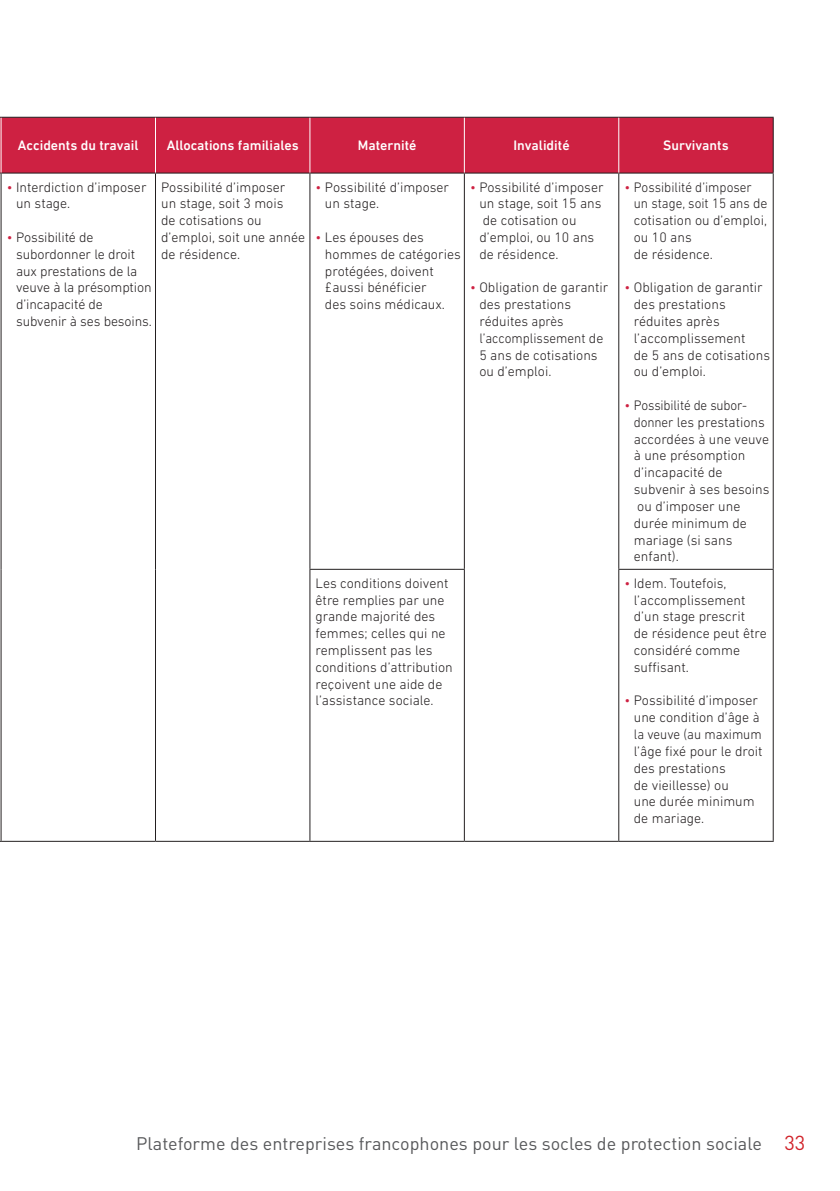
<style>
.page{position:relative;width:840px;height:1191px;background:#fff}
.page>*{position:absolute;margin:0;border:0;box-sizing:border-box;transform-origin:0 0}
.t1{font:18px "DIN";color:#57585a}
.t2{font:300 14px/16.8px "DIN Next LT Pro";color:#231f20}
.t3{font:300 14px/16.8px "DIN Next LT Pro";color:#231f20;scale:.95 1}
.t4{font:500 14px "DIN Next LT Pro";color:#fff}
.s1{color:#ce2142}
.s2{font-size:20px;color:#d1232a}
</style>
<div class="page">
<div style="left:0;top:118px;width:772px;height:55px;background:#ce2142"></div>
<hr style="left:1px;top:174px;width:1px;height:395px;background:#231f20">
<hr style="left:155px;top:174px;width:1px;height:395px;background:#231f20">
<hr style="left:309px;top:174px;width:1px;height:395px;background:#231f20">
<hr style="left:463px;top:174px;width:1px;height:395px;background:#231f20">
<hr style="left:618px;top:174px;width:1px;height:395px;background:#231f20">
<hr style="left:772px;top:174px;width:1px;height:395px;background:#231f20">
<hr style="left:1px;top:569px;width:1px;height:272px;background:#231f20">
<hr style="left:155px;top:569px;width:1px;height:272px;background:#231f20">
<hr style="left:309px;top:569px;width:155px;height:1px;background:#231f20">
<hr style="left:309px;top:570px;width:1px;height:271px;background:#231f20">
<hr style="left:463px;top:570px;width:1px;height:271px;background:#231f20">
<hr style="left:618px;top:569px;width:155px;height:1px;background:#231f20">
<hr style="left:618px;top:570px;width:1px;height:271px;background:#231f20">
<hr style="left:772px;top:570px;width:1px;height:271px;background:#231f20">
<hr style="left:1px;top:841px;width:154px;height:1px;background:#231f20">
<hr style="left:155px;top:841px;width:155px;height:1px;background:#231f20">
<hr style="left:310px;top:841px;width:154px;height:1px;background:#231f20">
<hr style="left:464px;top:841px;width:154px;height:1px;background:#231f20">
<hr style="left:618px;top:841px;width:155px;height:1px;background:#231f20">
<hr style="left:1px;top:117px;width:154px;height:1px;background:#231f20">
<hr style="left:155px;top:117px;width:155px;height:1px;background:#231f20">
<hr style="left:310px;top:117px;width:154px;height:1px;background:#231f20">
<hr style="left:464px;top:117px;width:154px;height:1px;background:#231f20">
<hr style="left:618px;top:117px;width:155px;height:1px;background:#231f20">
<hr style="left:772px;top:118px;width:1px;height:55px;background:#231f20">
<hr style="left:1px;top:173px;width:154px;height:1px;background:#231f20">
<hr style="left:155px;top:173px;width:155px;height:1px;background:#231f20">
<hr style="left:310px;top:173px;width:154px;height:1px;background:#231f20">
<hr style="left:464px;top:173px;width:154px;height:1px;background:#231f20">
<hr style="left:618px;top:173px;width:155px;height:1px;background:#231f20">
<hr style="left:1px;top:118px;width:1px;height:55px;background:#fff">
<hr style="left:155px;top:118px;width:1px;height:55px;background:#fff">
<hr style="left:309px;top:118px;width:1px;height:55px;background:#fff">
<hr style="left:463px;top:118px;width:1px;height:55px;background:#fff">
<hr style="left:618px;top:118px;width:1px;height:55px;background:#fff">
<p class="t4" style="left:18px;top:137px;width:122px">Accidents du travail</p>
<p class="t4" style="left:167px;top:137px;width:133px">Allocations familiales</p>
<p class="t4" style="left:357px;top:137px;width:60px">Maternité</p>
<p class="t4" style="left:513px;top:137px;width:58px">Invalidité</p>
<p class="t4" style="left:663px;top:137px;width:67px">Survivants</p>
<p class="t2" style="left:16px;top:178px;width:132px;text-indent:-9px"><span class="s1">•</span> Interdiction d’imposer un stage.</p>
<p class="t2" style="left:16px;top:229px;width:137px;text-indent:-9px"><span class="s1">•</span> Possibilité de subordonner le droit aux prestations de la veuve à la présomption d’incapacité de subvenir à ses besoins.</p>
<p class="t2" style="left:161px;top:178px;width:145px">Possibilité d’imposer<br>un stage, soit 3 mois<br>de cotisations ou d’emploi, soit une année de résidence.</p>
<p class="t2" style="left:325px;top:178px;width:126px;text-indent:-9px"><span class="s1">•</span> Possibilité d’imposer un stage.</p>
<p class="t2" style="left:479px;top:178px;width:126px;text-indent:-9px"><span class="s1">•</span> Possibilité d’imposer un stage, soit 15 ans de cotisation ou d’emploi, ou 10 ans de résidence.</p>
<p class="t2" style="left:479px;top:279px;width:130px;text-indent:-9px"><span class="s1">•</span> Obligation de garantir des prestations réduites après l’accomplissement de<br>5 ans de cotisations ou d’emploi.</p>
<p class="t3" style="left:633px;top:178px;width:142px;text-indent:-9px"><span class="s1">•</span> Possibilité d’imposer un stage, soit 15 ans de cotisation ou d’emploi, ou 10 ans<br>de résidence.</p>
<p class="t2" style="left:633px;top:279px;width:138px;text-indent:-9px"><span class="s1">•</span> Obligation de garantir des prestations réduites après l’accomplissement<br>de 5 ans de cotisations ou d’emploi.</p>
<p class="t3" style="left:633px;top:397px;width:144px;text-indent:-9px"><span class="s1">•</span> Possibilité de subor&shy;donner les prestations accordées à une veuve à une présomption d’incapacité de subvenir à ses besoins ou d’imposer une durée minimum de mariage (si sans enfant).</p>
<p class="t2" style="left:325px;top:229px;width:137px;text-indent:-9px"><span class="s1">•</span> Les épouses des hommes de catégories protégées, doivent £aussi bénéficier<br>des soins médicaux.</p>
<p class="t2" style="left:315px;top:574px;width:139px">Les conditions doivent être remplies par une grande majorité des femmes; celles qui ne remplissent pas les conditions d’attribution reçoivent une aide de l’assistance sociale.</p>
<p class="t2" style="left:633px;top:574px;width:134px;text-indent:-9px"><span class="s1">•</span> Idem. Toutefois, l’accomplissement d’un stage prescrit<br>de résidence peut être considéré comme suffisant.</p>
<p class="t2" style="left:633px;top:692px;width:130px;text-indent:-9px"><span class="s1">•</span> Possibilité d’imposer une condition d’âge à la veuve (au maximum l’âge fixé pour le droit des prestations<br>de vieillesse) ou<br>une durée minimum de mariage.</p>
<p class="t1" style="left:136px;top:1132px;width:670px">Plateforme des entreprises francophones pour les socles de protection sociale <span class="s2">33</span></p>
</div>
